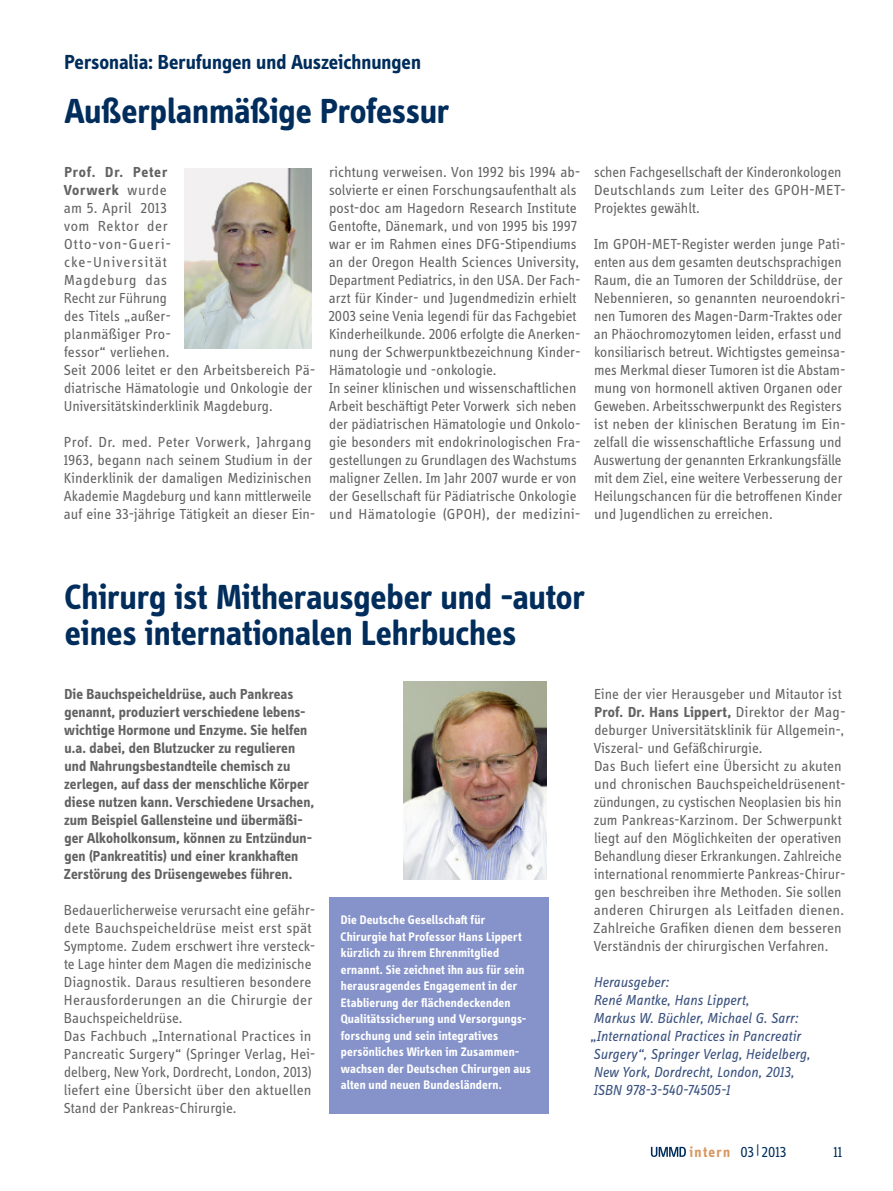
<style>
.page{position:relative;width:893px;height:1191px;background:#fff}
.page>*{position:absolute;margin:0;border:0;box-sizing:border-box;transform-origin:0 0}
.t1{font:700 36px/36px "Info Display OT";letter-spacing:-.005em;color:#002d5c}
.t2{font:700 21px "Info Display OT";color:#002d5c}
.t3{font:15px/18px "Info Display OT";color:#626262}
.t4{font:700 15px/18px "Info Display OT";letter-spacing:.005em;color:#626262}
.t5{font:italic 15px/18px "Info Display OT";color:#39517e}
.t6{font:15px "Info Display OT";color:#002d5c}
.t7{font:700 12.75px/16.5px "Info Display OT";letter-spacing:.015em;color:#fff}
.s1{font-weight:700}
.s2{font-weight:700;color:#d79862}
</style>
<div class="page">
<img style="left:184px;top:169px;width:128px;height:180px">
<img style="left:404px;top:681px;width:142px;height:198px">
<div style="left:329px;top:897px;width:220px;height:216px;background:#8693ca"></div>
<svg style="left:651px;top:1146px;width:35px;height:11px"></svg>
<h2 class="t2" style="left:64px;top:49px;width:358px">Personalia: Berufungen und Auszeichnungen</h2>
<h1 class="t1" style="left:65px;top:93px;width:386px">Außerplanmäßige Professur</h1>
<p class="t3" style="left:64px;top:163px;width:253px"><span class="s1">Prof. Dr. Peter<br>Vorwerk</span> wurde<br>am 5. April 2013<br>vom Rektor der<br>Otto-von-Gueri-<br>cke-Universität<br>Magdeburg das<br>Recht zur Führung<br>des Titels „außer-<br>planmäßiger Pro-<br>fessor“ verliehen.<br>Seit 2006 leitet er den Arbeitsbereich Pä&shy;diatrische Hämatologie und Onkologie der<br>Universitätskinderklinik Magdeburg.</p>
<p class="t3" style="left:64px;top:433px;width:253px">Prof. Dr. med. Peter Vorwerk, Jahrgang 1963, begann nach seinem Studium in der Kinderklinik der damaligen Medizinischen Akademie Magdeburg und kann mittlerweile auf eine 33-jährige Tätigkeit an dieser Ein-</p>
<p class="t3" style="left:328px;top:163px;width:254px">richtung verweisen. Von 1992 bis 1994 ab&shy;solvierte er einen Forschungsaufenthalt als post-doc am Hagedorn Research Institute Gentofte, Dänemark, und von 1995 bis 1997 war er im Rahmen eines DFG-Stipendiums an der Oregon Health Sciences University, Department Pediatrics, in den USA. Der Fach&shy;arzt für Kinder- und Jugendmedizin erhielt 2003 seine Venia legendi für das Fachgebiet Kinderheilkunde. 2006 erfolgte die Anerken&shy;nung der Schwerpunktbezeichnung Kinder-Hämatologie und -onkologie.<br>In seiner klinischen und wissenschaftlichen Arbeit beschäftigt Peter Vorwerk sich neben der pädiatrischen Hämatologie und Onkolo&shy;gie besonders mit endokrinologischen Fra&shy;gestellungen zu Grundlagen des Wachstums maligner Zellen. Im Jahr 2007 wurde er von der Gesellschaft für Pädiatrische Onkologie und Hämatologie (GPOH), der medizini-</p>
<p class="t3" style="left:594px;top:163px;width:253px">schen Fachgesellschaft der Kinderonkologen<br>Deutschlands zum Leiter des GPOH-MET-<br>Projektes gewählt.</p>
<p class="t3" style="left:594px;top:235px;width:253px">Im GPOH-MET-Register werden junge Pati&shy;enten aus dem gesamten deutschsprachigen Raum, die an Tumoren der Schilddrüse, der Nebennieren, so genannten neuroendokri&shy;nen Tumoren des Magen-Darm-Traktes oder an Phäochromozytomen leiden, erfasst und konsiliarisch betreut. Wichtigstes gemeinsa&shy;mes Merkmal dieser Tumoren ist die Abstam&shy;mung von hormonell aktiven Organen oder Geweben. Arbeitsschwerpunkt des Registers ist neben der klinischen Beratung im Ein&shy;zelfall die wissenschaftliche Erfassung und Auswertung der genannten Erkrankungsfälle mit dem Ziel, eine weitere Verbesserung der Heilungschancen für die betroffenen Kinder und Jugendlichen zu erreichen.</p>
<h1 class="t1" style="left:65px;top:579px;width:522px">Chirurg ist Mitherausgeber und -autor eines internationalen Lehrbuches</h1>
<p class="t4" style="left:64px;top:685px;width:252px">Die Bauchspeicheldrüse, auch Pankreas genannt, produziert verschiedene lebens&shy;wichtige Hormone und Enzyme. Sie helfen u.a. dabei, den Blutzucker zu regulieren und Nahrungsbestandteile chemisch zu zerlegen, auf dass der menschliche Körper diese nutzen kann. Verschiedene Ursachen, zum Beispiel Gallensteine und übermäßi&shy;ger Alkoholkonsum, können zu Entzündun&shy;gen (Pankreatitis) und einer krankhaften Zerstörung des Drüsengewebes führen.</p>
<p class="t3" style="left:64px;top:901px;width:253px">Bedauerlicherweise verursacht eine gefähr&shy;dete Bauchspeicheldrüse meist erst spät Symptome. Zudem erschwert ihre versteck&shy;te Lage hinter dem Magen die medizinische Diagnostik. Daraus resultieren besondere Herausforderungen an die Chirurgie der Bauchspeicheldrüse.<br>Das Fachbuch „International Practices in Pancreatic Surgery“ (Springer Verlag, Hei&shy;delberg, New York, Dordrecht, London, 2013) liefert eine Übersicht über den aktuellen Stand der Pankreas-Chirurgie.</p>
<p class="t7" style="left:341px;top:911px;width:192px">Die Deutsche Gesellschaft für Chirurgie hat Professor Hans Lippert kürzlich zu ihrem Ehrenmitglied ernannt. Sie zeichnet ihn aus für sein herausragendes Engagement in der Etablierung der flächendeckenden Qualitätssicherung und Versorgungs&shy;forschung und sein integratives persönliches Wirken im Zusammen&shy;wachsen der Deutschen Chirurgen aus alten und neuen Bundesländern.</p>
<p class="t3" style="left:593px;top:685px;width:254px">Eine der vier Herausgeber und Mitautor ist <span class="s1">Prof. Dr. Hans Lippert,</span> Direktor der Mag&shy;deburger Universitätsklinik für Allgemein-, Viszeral- und Gefäßchirurgie.<br>Das Buch liefert eine Übersicht zu akuten und chronischen Bauchspeicheldrüsenent&shy;zündungen, zu cystischen Neoplasien bis hin zum Pankreas-Karzinom. Der Schwerpunkt liegt auf den Möglichkeiten der operativen Behandlung dieser Erkrankungen. Zahlreiche international renommierte Pankreas-Chirur&shy;gen beschreiben ihre Methoden. Sie sollen anderen Chirurgen als Leitfaden dienen.<br>Zahlreiche Grafiken dienen dem besseren Verständnis der chirurgischen Verfahren.</p>
<p class="t5" style="left:590px;top:973px;width:222px">Herausgeber:<br>René Mantke, Hans Lippert,<br>Markus W. Büchler, Michael G. Sarr: „International Practices in Pancreatir<br>Surgery“, Springer Verlag, Heidelberg,<br>New York, Dordrecht, London, 2013,<br>ISBN 978-3-540-74505-1</p>
<p class="t6" style="left:689px;top:1143px;width:99px"><span class="s2">intern</span> 03|2013</p>
<p class="t6" style="left:833px;top:1143px;width:10px">11</p>
</div>
